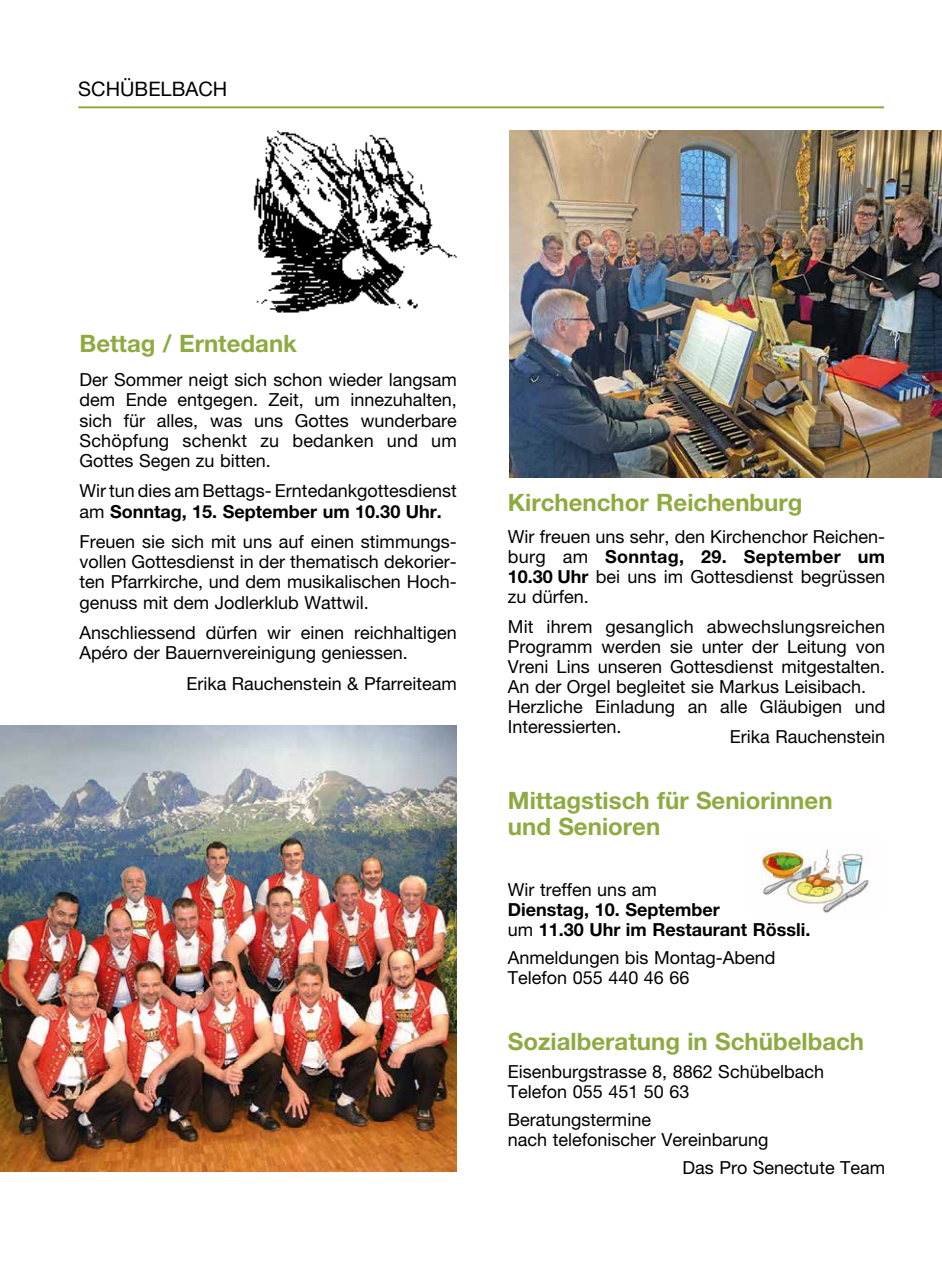
<style>
.page{position:relative;width:942px;height:1276px;background:#fff}
.page>*{position:absolute;margin:0;border:0;box-sizing:border-box;transform-origin:0 0}
.t1{font:700 24px/26px "Helvetica Neue LT Pro";color:#8eaa41}
.t2{font:20px "Helvetica Neue LT Pro";color:#000}
.t3{font:18px/20px "Helvetica Neue LT Pro";color:#000}
.t4{font:700 18px/20px "Helvetica Neue LT Pro";color:#000}
.s1{font-weight:700}
.s2{font-weight:400}
</style>
<div class="page">
<hr style="left:78px;top:106px;width:805px;height:2px;background:#8eaa41">
<img style="left:509px;top:130px;width:432px;height:347px">
<img style="left:761px;top:849px;width:109px;height:64px">
<img style="left:0;top:726px;width:456px;height:445px">
<img style="left:253px;top:130px;width:204px;height:183px">
<p class="t2" style="left:78px;top:77px;width:150px">SCHÜBELBACH</p>
<h1 class="t1" style="left:79px;top:330px;width:219px">Bettag / Erntedank</h1>
<p class="t3" style="left:79px;top:369px;width:379px;text-align:justify">Der Sommer neigt sich schon wieder langsam dem Ende entgegen. Zeit, um innezuhalten, sich für alles, was uns Gottes wunderbare Schöpfung schenkt zu bedanken und um Gottes Segen zu bitten.</p>
<p class="t3" style="left:79px;top:480px;width:379px">Wir tun dies am Bettags- Erntedankgottesdienst am <span class="s1">Sonntag, 15. September um 10.30 Uhr.</span></p>
<p class="t3" style="left:79px;top:531px;width:379px;text-align:justify">Freuen sie sich mit uns auf einen stimmungs&shy;vollen Gottesdienst in der thematisch dekorier&shy;ten Pfarrkirche, und dem musikalischen Hoch&shy;genuss mit dem Jodlerklub Wattwil.</p>
<p class="t3" style="left:79px;top:622px;width:378px">Anschliessend dürfen wir einen reichhaltigen<br>Apéro der Bauernvereinigung geniessen.</p>
<p class="t3" style="left:186px;top:673px;width:272px">Erika Rauchenstein &amp; Pfarreiteam</p>
<h1 class="t1" style="left:507px;top:488px;width:296px">Kirchenchor Reichenburg</h1>
<p class="t3" style="left:507px;top:526px;width:379px;text-align:justify">Wir freuen uns sehr, den Kirchenchor Reichen&shy;burg am <span class="s1">Sonntag, 29. September um 10.30 Uhr</span> bei uns im Gottesdienst begrüssen zu dürfen.</p>
<p class="t3" style="left:507px;top:616px;width:379px">Mit ihrem gesanglich abwechslungsreichen Programm werden sie unter der Leitung von Vreni Lins unseren Gottesdienst mitgestalten.<br>An der Orgel begleitet sie Markus Leisibach.<br>Herzliche Einladung an alle Gläubigen und Interessierten.</p>
<p class="t3" style="left:729px;top:726px;width:157px">Erika Rauchenstein</p>
<h1 class="t1" style="left:507px;top:787px;width:326px">Mittagstisch für Seniorinnen und Senioren</h1>
<p class="t3" style="left:507px;top:879px;width:150px">Wir treffen uns am</p>
<p class="t4" style="left:507px;top:899px;width:304px">Dienstag, 10. September<br><span class="s2">um</span> 11.30 Uhr im Restaurant Rössli.</p>
<p class="t3" style="left:507px;top:947px;width:269px">Anmeldungen bis Montag-Abend<br>Telefon 055 440 46 66</p>
<h1 class="t1" style="left:507px;top:1028px;width:357px">Sozialberatung in Schübelbach</h1>
<p class="t3" style="left:507px;top:1061px;width:317px">Eisenburgstrasse 8, 8862 Schübelbach<br>Telefon 055 451 50 63</p>
<p class="t3" style="left:507px;top:1109px;width:262px">Beratungstermine<br>nach telefonischer Vereinbarung</p>
<p class="t3" style="left:682px;top:1157px;width:204px">Das Pro Senectute Team</p>
</div>
